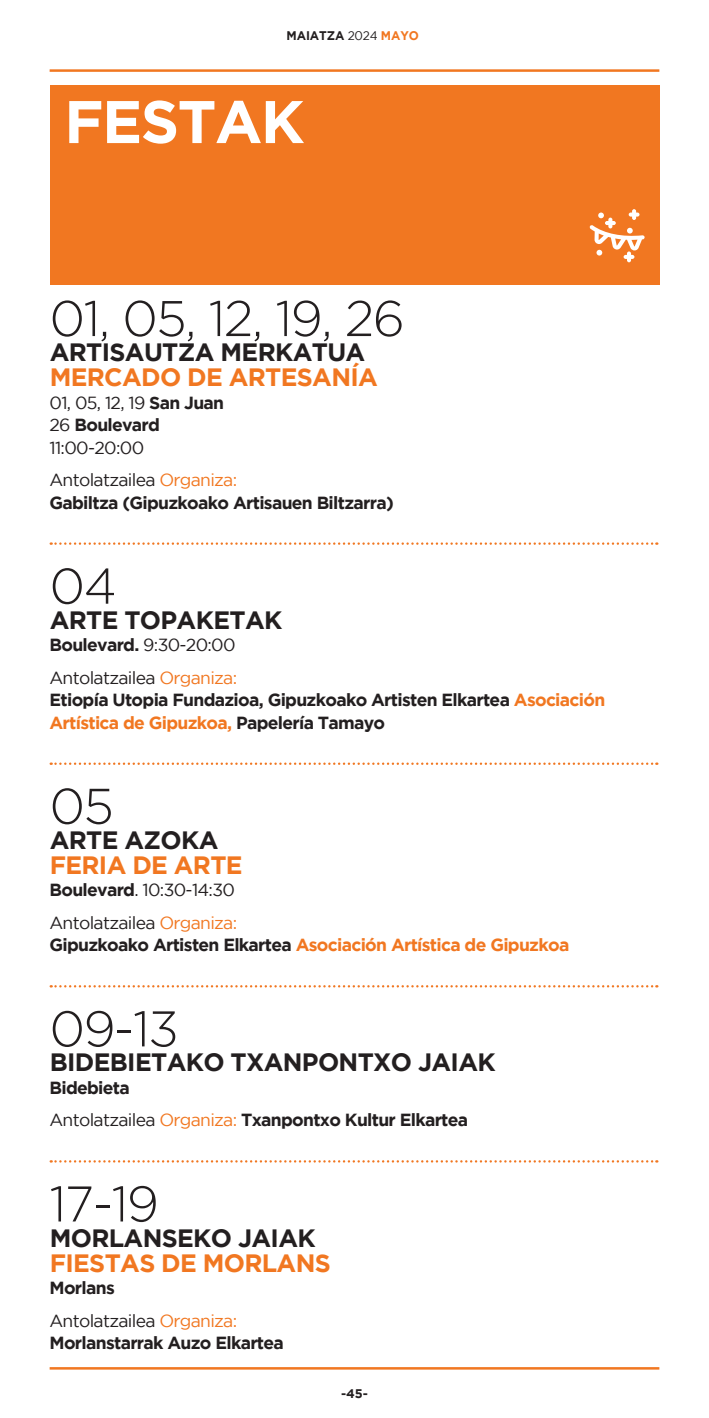
<style>
.page{position:relative;width:709px;height:1418px;background:#fff}
.page>*{position:absolute;margin:0;border:0;box-sizing:border-box;transform-origin:0 0}
.t1{font:700 60px "Gotham";letter-spacing:-.025em;color:#fff}
.t2{font:300 50px "Gotham";letter-spacing:-.03em;color:#231f20}
.t3{font:700 25px "Gotham";letter-spacing:-.025em;color:#231f20}
.t4{font:700 25px "Gotham";letter-spacing:-.025em;color:#f17721}
.t5{font:700 17.5px/22.5px "Gotham";letter-spacing:-.04em;color:#231f20}
.t6{font:17.5px/32.5px "Gotham";letter-spacing:-.04em;color:#231f20}
.t7{font:700 17.5px "Gotham";letter-spacing:-.04em;color:#f17721}
.t8{font:700 12.5px "Gotham";letter-spacing:-.005em;color:#231f20;scale:.95 1}
.t9{font:700 12.5px "Gotham";letter-spacing:-.005em;color:#231f20}
.s1{font-weight:400}
.s2{color:#f17721}
.s3{font-weight:700}
.s4{font-weight:400;color:#f17721}
.s5{color:#231f20}
</style>
<div class="page">
<hr style="left:50px;top:69px;width:609px;height:3px;background:#f17721">
<hr style="left:50px;top:1366px;width:609px;height:3px;background:#f17721">
<svg style="left:51px;top:542px;width:606px;height:3px"></svg>
<svg style="left:51px;top:762px;width:606px;height:3px"></svg>
<svg style="left:51px;top:985px;width:606px;height:2px"></svg>
<svg style="left:51px;top:1160px;width:606px;height:2px"></svg>
<div style="left:50px;top:86px;width:609px;height:199px;background:#f17721"></div>
<svg style="left:589px;top:209px;width:55px;height:53px"></svg>
<p class="t8" style="left:286px;top:28px;width:141px">MAIATZA <span class="s1">2024</span> <span class="s2">MAYO</span></p>
<h1 class="t1" style="left:64px;top:87px;width:242px">FESTAK</h1>
<h2 class="t2" style="left:49px;top:291px;width:357px">01, 05, 12, 19, 26</h2>
<h3 class="t3" style="left:50px;top:338px;width:317px">ARTISAUTZA MERKATUA</h3>
<h3 class="t4" style="left:50px;top:363px;width:330px">MERCADO DE ARTESANÍA</h3>
<p class="t6" style="left:49px;top:391px;width:176px;line-height:22.5px">01, 05, 12, 19 <span class="s3">San Juan<br></span>26 <span class="s3">Boulevard<br></span>11:00-20:00</p>
<p class="t5" style="left:49px;top:468px;width:346px"><span class="s1">Antolatzailea</span> <span class="s4">Organiza:<br></span>Gabiltza (Gipuzkoako Artisauen Biltzarra)</p>
<h2 class="t2" style="left:49px;top:559px;width:69px">04</h2>
<h3 class="t3" style="left:50px;top:605px;width:234px">ARTE TOPAKETAK</h3>
<p class="t6" style="left:49px;top:628px;width:189px"><span class="s3">Boulevard.</span> 9:30-20:00<br>Antolatzailea <span class="s2">Organiza:</span></p>
<p class="t5" style="left:49px;top:688px;width:557px">Etiopía Utopia Fundazioa, Gipuzkoako Artisten Elkartea <span class="s2">Asociación<br>Artística de Gipuzkoa,</span> Papelería Tamayo</p>
<h2 class="t2" style="left:49px;top:779px;width:66px">05</h2>
<h3 class="t3" style="left:50px;top:825px;width:170px">ARTE AZOKA</h3>
<h3 class="t4" style="left:50px;top:850px;width:194px">FERIA DE ARTE</h3>
<p class="t6" style="left:49px;top:873px;width:189px"><span class="s3">Boulevard</span>. 10:30-14:30<br>Antolatzailea <span class="s2">Organiza:</span></p>
<p class="t7" style="left:49px;top:935px;width:521px"><span class="s5">Gipuzkoako Artisten Elkartea</span> Asociación Artística de Gipuzkoa</p>
<h2 class="t2" style="left:49px;top:1001px;width:131px">09-13</h2>
<h3 class="t3" style="left:50px;top:1048px;width:447px">BIDEBIETAKO TXANPONTXO JAIAK</h3>
<p class="t5" style="left:49px;top:1071px;width:420px;line-height:32.5px">Bidebieta<br><span class="s1">Antolatzailea</span> <span class="s4">Organiza:</span> Txanpontxo Kultur Elkartea</p>
<h2 class="t2" style="left:49px;top:1176px;width:111px">17-19</h2>
<h3 class="t3" style="left:50px;top:1223px;width:267px">MORLANSEKO JAIAK</h3>
<h3 class="t4" style="left:50px;top:1248px;width:283px">FIESTAS DE MORLANS</h3>
<p class="t6" style="left:49px;top:1271px;width:189px"><span class="s3">Morlans<br></span>Antolatzailea <span class="s2">Organiza:</span></p>
<p class="t5" style="left:49px;top:1331px;width:236px">Morlanstarrak Auzo Elkartea</p>
<p class="t9" style="left:341px;top:1385px;width:29px">-45-</p>
</div>
